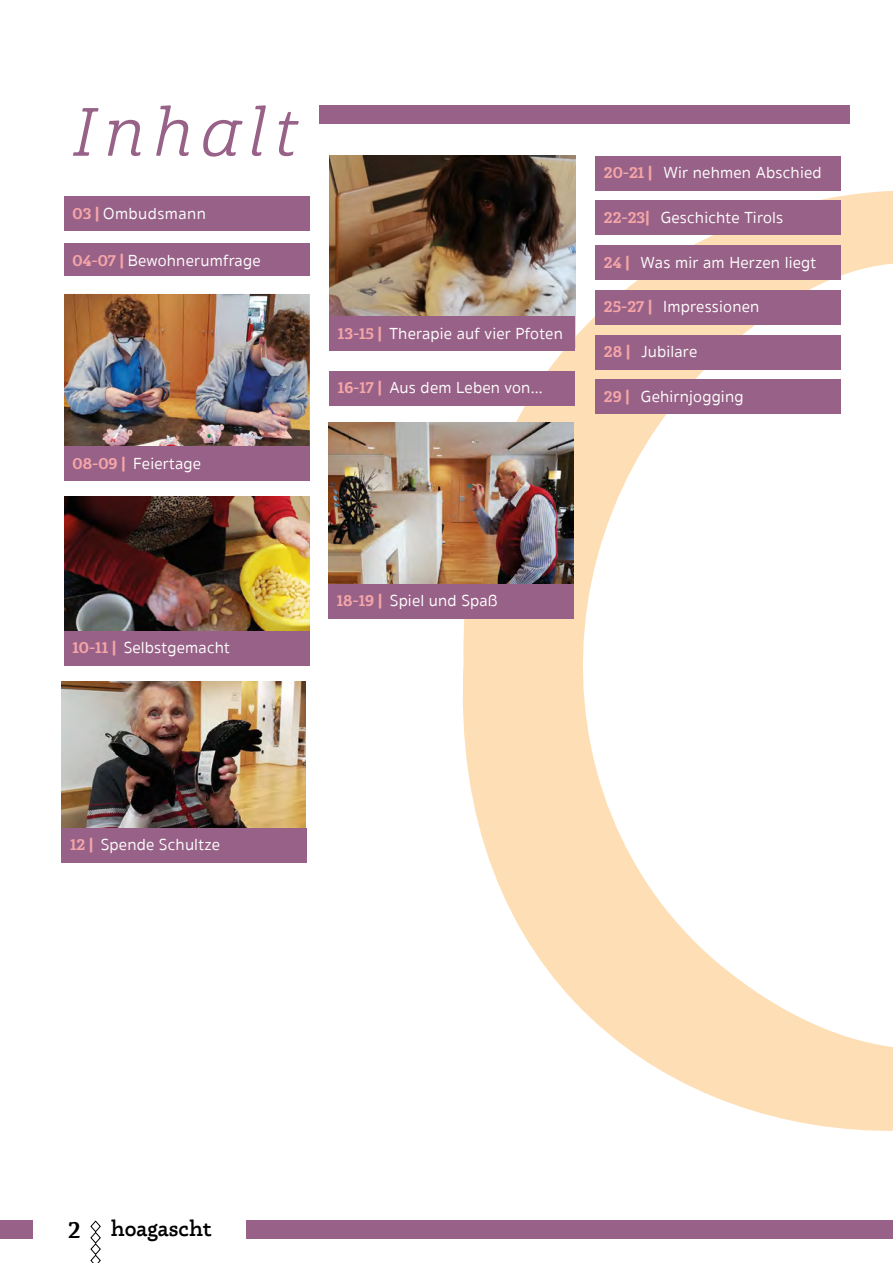
<style>
.page{position:relative;width:893px;height:1263px;background:#fff}
.page>*{position:absolute;margin:0;border:0;box-sizing:border-box;transform-origin:0 0}
.t1{font:66px "Cabrito Nor Reg It";letter-spacing:.13em;color:#986187}
.t2{font:600 24px "Kopius";color:#000}
.t3{font:600 22.5px "Phoreus Cherokee";color:#000;scale:.93 1}
.t4{font:16.5px "Sukhumvit Set Text";letter-spacing:.01em;color:#fff}
.s1{font-family:"Cabrito Nor Bol";font-size:15px;color:#f4a5a7}
.s2{font-family:"Cabrito Nor Bol";color:#f4a5a7}
</style>
<div class="page">
<svg style="left:432px;top:105px;width:461px;height:1134px"></svg>
<svg style="left:90px;top:1220px;width:11px;height:43px"></svg>
<div style="left:247px;top:1220px;width:646px;height:18px;background:#986187"></div>
<div style="left:0;top:1220px;width:33px;height:18px;background:#986187"></div>
<img style="left:328px;top:422px;width:246px;height:162px">
<img style="left:329px;top:156px;width:246px;height:161px">
<img style="left:62px;top:681px;width:244px;height:147px">
<div style="left:595px;top:380px;width:246px;height:34px;background:#986187"></div>
<div style="left:595px;top:335px;width:246px;height:34px;background:#986187"></div>
<div style="left:595px;top:201px;width:246px;height:34px;background:#986187"></div>
<div style="left:595px;top:290px;width:246px;height:34px;background:#986187"></div>
<div style="left:595px;top:245px;width:246px;height:35px;background:#986187"></div>
<div style="left:595px;top:156px;width:246px;height:34px;background:#986187"></div>
<div style="left:328px;top:584px;width:246px;height:34px;background:#986187"></div>
<div style="left:329px;top:371px;width:246px;height:34px;background:#986187"></div>
<div style="left:329px;top:317px;width:246px;height:34px;background:#986187"></div>
<div style="left:62px;top:828px;width:245px;height:34px;background:#986187"></div>
<div style="left:64px;top:243px;width:245px;height:33px;background:#986187"></div>
<div style="left:64px;top:197px;width:245px;height:34px;background:#986187"></div>
<div style="left:319px;top:106px;width:530px;height:18px;background:#986187"></div>
<img style="left:64px;top:294px;width:245px;height:153px">
<img style="left:64px;top:497px;width:245px;height:134px">
<div style="left:64px;top:447px;width:245px;height:34px;background:#986187"></div>
<div style="left:64px;top:631px;width:245px;height:34px;background:#986187"></div>
<h1 class="t1" style="left:73px;top:93px;width:225px">Inhalt</h1>
<p class="t4" style="left:73px;top:202px;width:135px"><span class="s1">03</span> <span class="s2">|</span> Ombudsmann</p>
<p class="t4" style="left:73px;top:249px;width:190px"><span class="s1">04-07</span> <span class="s2">|</span> Bewohnerumfrage</p>
<p class="t4" style="left:73px;top:452px;width:130px"><span class="s1">08-09</span> <span class="s2">|</span> Feiertage</p>
<p class="t4" style="left:338px;top:322px;width:226px"><span class="s1">13-15</span> <span class="s2">|</span> Therapie auf vier Pfoten</p>
<p class="t4" style="left:338px;top:376px;width:206px"><span class="s1">16-17</span> <span class="s2">|</span> Aus dem Leben von...</p>
<p class="t4" style="left:604px;top:161px;width:219px"><span class="s1">20-21</span> <span class="s2">|</span> Wir nehmen Abschied</p>
<p class="t4" style="left:604px;top:206px;width:181px"><span class="s1">22-23</span><span class="s2">|</span> Geschichte Tirols</p>
<p class="t4" style="left:604px;top:251px;width:214px"><span class="s1">24</span> <span class="s2">|</span> Was mir am Herzen liegt</p>
<p class="t4" style="left:604px;top:296px;width:157px"><span class="s1">25-27</span> <span class="s2">|</span> Impressionen</p>
<p class="t4" style="left:604px;top:340px;width:95px"><span class="s1">28</span> <span class="s2">|</span> Jubilare</p>
<p class="t4" style="left:604px;top:385px;width:141px"><span class="s1">29</span> <span class="s2">|</span> Gehirnjogging</p>
<p class="t4" style="left:73px;top:636px;width:159px"><span class="s1">10-11</span> <span class="s2">|</span> Selbstgemacht</p>
<p class="t4" style="left:337px;top:589px;width:162px"><span class="s1">18-19</span> <span class="s2">|</span> Spiel und Spaß</p>
<p class="t4" style="left:70px;top:833px;width:151px"><span class="s1">12</span> <span class="s2">|</span> Spende Schultze</p>
<h2 class="t2" style="left:68px;top:1215px;width:14px">2</h2>
<h3 class="t3" style="left:111px;top:1215px;width:110px">hoagascht</h3>
</div>
